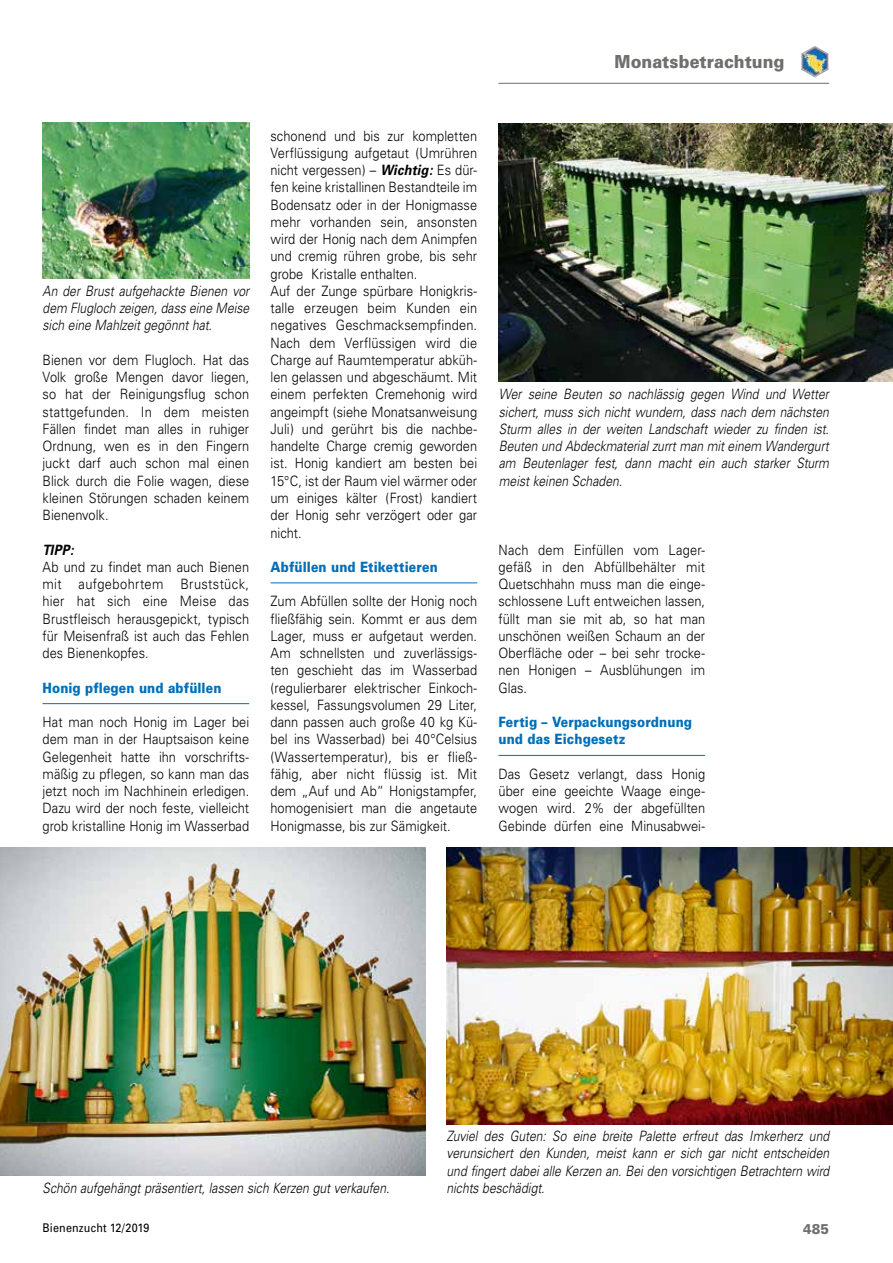
<style>
.page{position:relative;width:893px;height:1263px;background:#fff}
.page>*{position:absolute;margin:0;border:0;box-sizing:border-box;transform-origin:0 0}
.t1{font:900 18px "Univers";letter-spacing:.005em;color:#6f6f6e;scale:.9 1}
.t2{font:300 14.25px/17.2px "Univers";color:#000;text-align:justify;scale:.9 1}
.t3{font:italic 300 14.25px/17.2px "Univers";letter-spacing:.005em;color:#000;text-align:justify;scale:.85 1}
.t4{font:900 14.25px/17.2px "Univers";letter-spacing:.015em;color:#006fb9;scale:.85 1}
.t5{font:italic 700 14.25px "Univers";color:#000;scale:.9 1}
.t6{font:900 14.25px "Univers";color:#6f6f6e;scale:.9 1}
.t7{font:12px "Univers";letter-spacing:.015em;color:#000;scale:.9 1}
.s1{font-weight:700;font-style:italic}
</style>
<div class="page">
<hr style="left:498px;top:83px;width:331px;height:1px;background:#6f6f6e">
<img style="left:801px;top:46px;width:28px;height:32px">
<hr style="left:43px;top:703px;width:206px;height:1px;background:#006fb9">
<hr style="left:270px;top:582px;width:207px;height:1px;background:#006fb9">
<hr style="left:498px;top:755px;width:207px;height:1px;background:#006fb9">
<img style="left:499px;top:123px;width:394px;height:259px">
<img style="left:43px;top:123px;width:206px;height:155px">
<img style="left:0;top:848px;width:425px;height:327px">
<img style="left:447px;top:848px;width:446px;height:276px">
<p class="t1" style="left:614px;top:50px;width:190px">Monatsbetrachtung</p>
<p class="t3" style="left:43px;top:282px;width:245px">An der Brust aufgehackte Bienen vor dem Flugloch zeigen, dass eine Meise sich eine Mahlzeit gegönnt hat.</p>
<p class="t2" style="left:43px;top:351px;width:231px">Bienen vor dem Flugloch. Hat das Volk große Mengen davor liegen, so hat der Reinigungsflug schon stattgefunden. In dem meisten Fällen findet man alles in ruhiger Ordnung, wen es in den Fingern juckt darf auch schon mal einen Blick durch die Folie wagen, diese kleinen Störungen schaden keinem Bienenvolk.</p>
<p class="t5" style="left:43px;top:541px;width:36px">TIPP:</p>
<p class="t2" style="left:43px;top:558px;width:231px">Ab und zu findet man auch Bienen mit aufgebohrtem Bruststück, hier hat sich eine Meise das Brustfleisch herausgepickt, typisch für Meisenfraß ist auch das Fehlen des Bienenkopfes.</p>
<p class="t4" style="left:43px;top:679px;width:212px">Honig pflegen und abfüllen</p>
<p class="t2" style="left:43px;top:713px;width:231px">Hat man noch Honig im Lager bei dem man in der Hauptsaison keine Gelegenheit hatte ihn vorschrifts&shy;mäßig zu pflegen, so kann man das jetzt noch im Nachhinein erledigen.<br>Dazu wird der noch feste, vielleicht grob kristalline Honig im Wasserbad</p>
<p class="t2" style="left:270px;top:127px;width:231px;text-align:left">schonend und bis zur kompletten<br>Verflüssigung aufgetaut (Umrühren nicht vergessen) – <span class="s1">Wichtig:</span> Es dür&shy;fen keine kristallinen Bestandteile im<br>Bodensatz oder in der Honigmasse mehr vorhanden sein, ansonsten wird der Honig nach dem Animpfen und cremig rühren grobe, bis sehr grobe Kristalle enthalten.<br>Auf der Zunge spürbare Honigkris&shy;talle erzeugen beim Kunden ein negatives Geschmacksempfinden.<br>Nach dem Verflüssigen wird die<br>Charge auf Raumtemperatur abküh&shy;len gelassen und abgeschäumt. Mit einem perfekten Cremehonig wird angeimpft (siehe Monatsanweisung<br>Juli) und gerührt bis die nachbe&shy;handelte Charge cremig geworden ist. Honig kandiert am besten bei<br>15°C, ist der Raum viel wärmer oder um einiges kälter (Frost) kandiert der Honig sehr verzögert oder gar nicht.</p>
<p class="t4" style="left:270px;top:558px;width:198px">Abfüllen und Etikettieren</p>
<p class="t2" style="left:270px;top:593px;width:231px">Zum Abfüllen sollte der Honig noch fließfähig sein. Kommt er aus dem Lager, muss er aufgetaut werden.<br>Am schnellsten und zuverlässigs&shy;ten geschieht das im Wasserbad (regulierbarer elektrischer Einkoch&shy;kessel, Fassungsvolumen 29 Liter, dann passen auch große 40 kg Kü&shy;bel ins Wasserbad) bei 40°Celsius (Wassertemperatur), bis er fließ&shy;fähig, aber nicht flüssig ist. Mit dem „Auf und Ab“ Honigstampfer, homogenisiert man die angetaute Honigmasse, bis zur Sämigkeit.</p>
<p class="t3" style="left:499px;top:386px;width:390px">Wer seine Beuten so nachlässig gegen Wind und Wetter sichert, muss sich nicht wundern, dass nach dem nächsten Sturm alles in der weiten Landschaft wieder zu finden ist.<br>Beuten und Abdeckmaterial zurrt man mit einem Wandergurt am Beutenlager fest, dann macht ein auch starker Sturm meist keinen Schaden.</p>
<p class="t2" style="left:498px;top:541px;width:231px">Nach dem Einfüllen vom Lager&shy;gefäß in den Abfüllbehälter mit Quetschhahn muss man die einge&shy;schlossene Luft entweichen lassen, füllt man sie mit ab, so hat man unschönen weißen Schaum an der Oberfläche oder – bei sehr trocke&shy;nen Honigen – Ausblühungen im Glas.</p>
<p class="t4" style="left:498px;top:713px;width:229px">Fertig – Verpackungsordnung und das Eichgesetz</p>
<p class="t2" style="left:498px;top:765px;width:231px">Das Gesetz verlangt, dass Honig über eine geeichte Waage einge&shy;wogen wird. 2% der abgefüllten Gebinde dürfen eine Minusabwei-</p>
<p class="t3" style="left:43px;top:1179px;width:410px">Schön aufgehängt präsentiert, lassen sich Kerzen gut verkaufen.</p>
<p class="t3" style="left:446px;top:1127px;width:452px">Zuviel des Guten: So eine breite Palette erfreut das Imkerherz und verunsichert den Kunden, meist kann er sich gar nicht entscheiden und fingert dabei alle Kerzen an. Bei den vorsichtigen Betrachtern wird nichts beschädigt.</p>
<p class="t7" style="left:43px;top:1221px;width:120px">Bienenzucht 12/2019</p>
<p class="t6" style="left:803px;top:1220px;width:31px">485</p>
</div>
